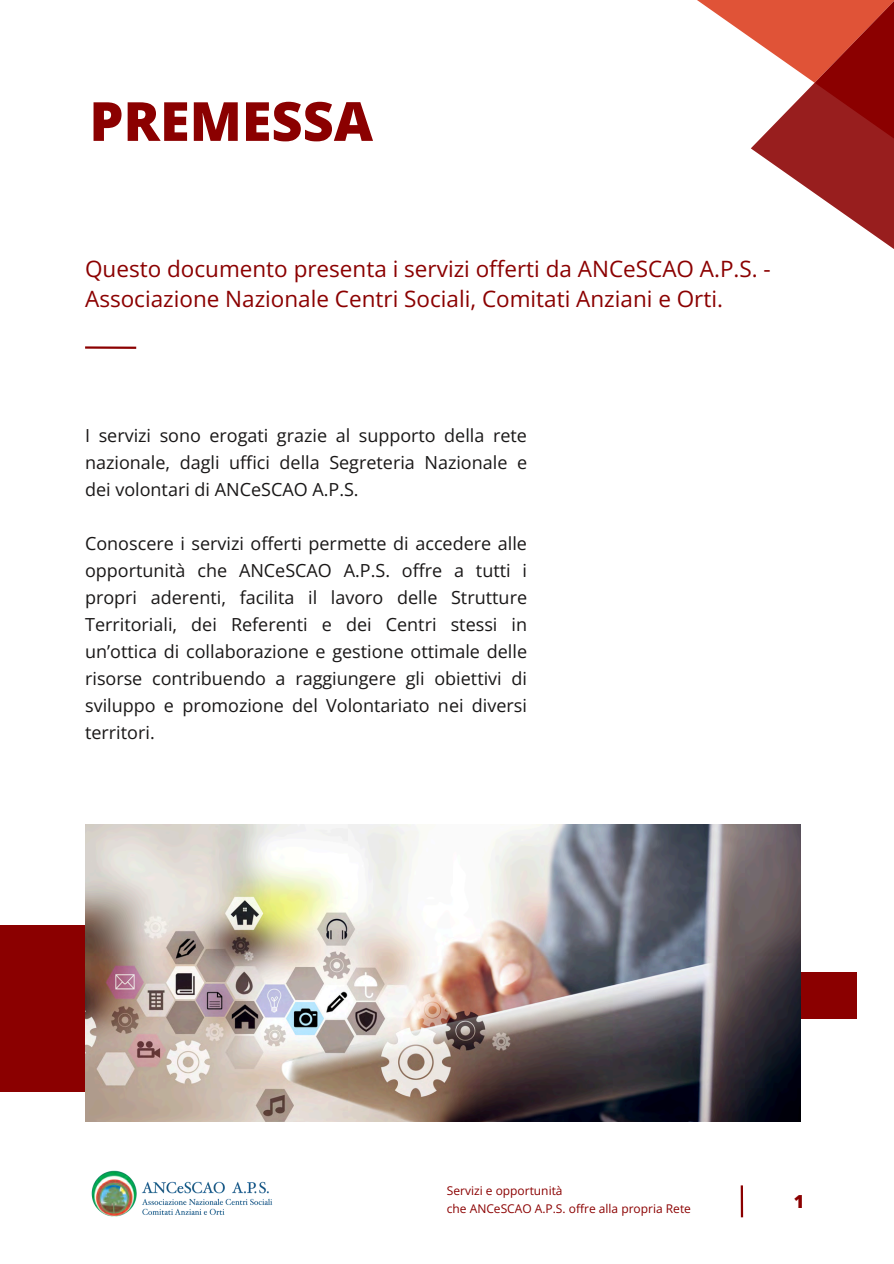
<style>
.page{position:relative;width:894px;height:1264px;background:#fff}
.page>*{position:absolute;margin:0;border:0;box-sizing:border-box;transform-origin:0 0}
.t1{font:800 54px "Open Sans";color:#8b0000}
.t2{font:22.5px/29.2px "Open Sans";color:#8b0000}
.t3{font:18px/27px "Open Sans";color:#191717;text-align:justify}
.t4{font:800 18px "Open Sans";color:#8b0000}
.t5{font:12px/18px "Open Sans";color:#8b0000}
</style>
<div class="page">
<hr style="left:740px;top:1185px;width:3px;height:32px;background:#8b0000">
<div style="left:0;top:925px;width:113px;height:166px;background:#8b0000"></div>
<div style="left:722px;top:972px;width:134px;height:47px;background:#8b0000"></div>
<img style="left:91px;top:1170px;width:182px;height:47px">
<svg style="left:697px;top:0;width:196px;height:249px"></svg>
<img style="left:85px;top:824px;width:714px;height:297px">
<hr style="left:85px;top:346px;width:51px;height:3px;background:#8b0000">
<h1 class="t1" style="left:89px;top:83px;width:285px">PREMESSA</h1>
<p class="t2" style="left:85px;top:254px;width:687px">Questo documento presenta i servizi offerti da ANCeSCAO A.P.S. -<br>Associazione Nazionale Centri Sociali, Comitati Anziani e Orti.</p>
<p class="t3" style="left:85px;top:422px;width:443px">I servizi sono erogati grazie al supporto della rete nazionale, dagli uffici della Segreteria Nazionale e dei volontari di ANCeSCAO A.P.S.</p>
<p class="t3" style="left:85px;top:530px;width:443px">Conoscere i servizi offerti permette di accedere alle opportunità che ANCeSCAO A.P.S. offre a tutti i propri aderenti, facilita il lavoro delle Strutture Territoriali, dei Referenti e dei Centri stessi in un’ottica di collaborazione e gestione ottimale delle risorse contribuendo a raggiungere gli obiettivi di sviluppo e promozione del Volontariato nei diversi territori.</p>
<p class="t5" style="left:446px;top:1180px;width:245px">Servizi e opportunità<br>che ANCeSCAO A.P.S. offre alla propria Rete</p>
<p class="t4" style="left:793px;top:1189px;width:12px">1</p>
</div>
